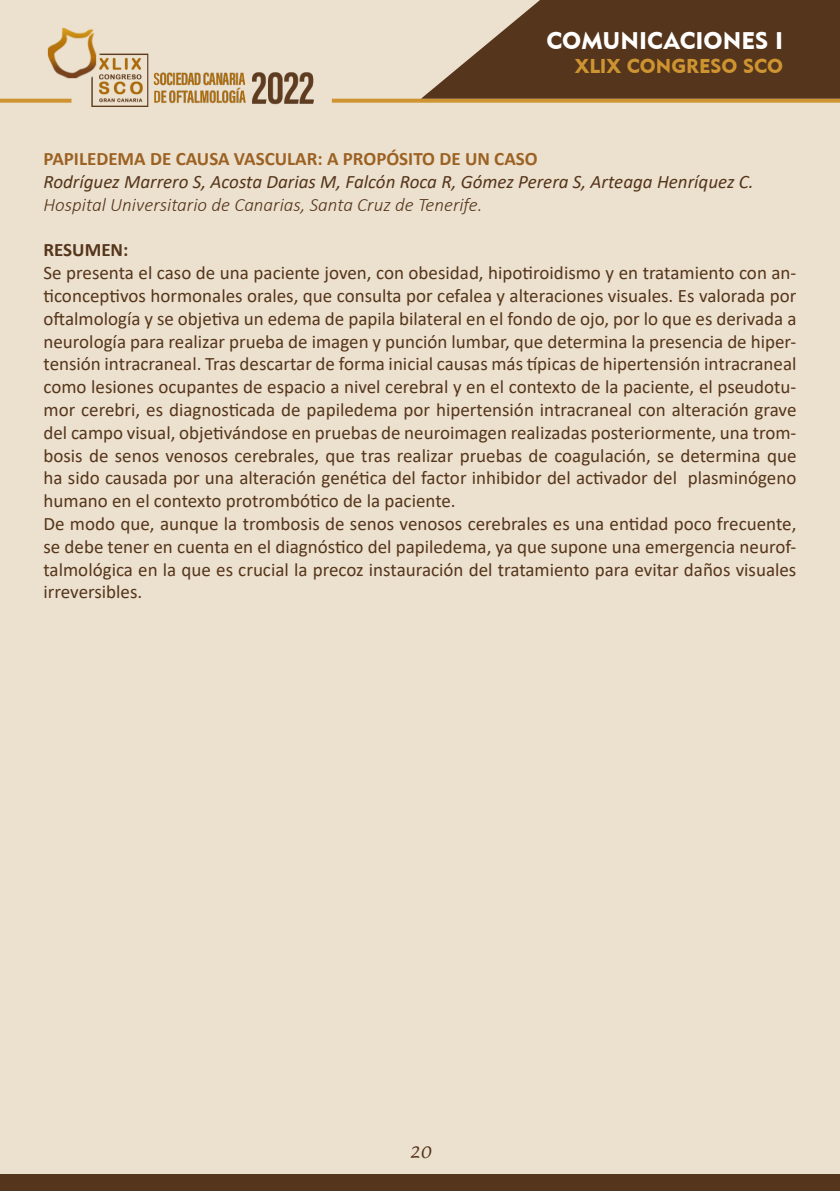
<style>
.page{position:relative;width:840px;height:1191px;background:#fff}
.page>*{position:absolute;margin:0;border:0;box-sizing:border-box;transform-origin:0 0}
.t1{font:24px "Geometric 415 BT Black A";color:#fff}
.t2{font:20px "Geometric 415 BT Black A";color:#ce9431}
.t3{font:19px/22.8px "Calibri";color:#55351b;text-align:justify}
.t4{font:italic 19px "Calibri";color:#55351b}
.t5{font:italic 300 19px "Calibri";color:#55351b}
.t6{font:700 19px "Calibri";color:#9c6224}
.t7{font:700 19px "Calibri";color:#55351b}
.t8{font:italic 16px "Lucida Handwriting";color:#55351b}
</style>
<div class="page">
<div style="left:0;top:0;width:839px;height:1191px;background:#ece1ce"></div>
<svg style="left:331px;top:99px;width:508px;height:4px;background:#d09a3d"></svg>
<svg style="left:421px;top:0;width:418px;height:99px;background:#6b4e34"></svg>
<img style="left:36px;top:27px;width:278px;height:80px">
<svg style="left:0;top:99px;width:71px;height:4px"></svg>
<div style="left:0;top:1174px;width:839px;height:17px;background:#55351b"></div>
<p class="t1" style="left:546px;top:26px;width:238px">COMUNICACIONES I</p>
<p class="t2" style="left:574px;top:54px;width:210px">XLIX CONGRESO SCO</p>
<p class="t6" style="left:43px;top:145px;width:495px">PAPILEDEMA DE CAUSA VASCULAR: A PROPÓSITO DE UN CASO</p>
<p class="t4" style="left:43px;top:168px;width:711px">Rodríguez Marrero S, Acosta Darias M, Falcón Roca R, Gómez Perera S, Arteaga Henríquez C.</p>
<p class="t5" style="left:43px;top:193px;width:440px">Hospital Universitario de Canarias, Santa Cruz de Tenerife.</p>
<p class="t7" style="left:43px;top:236px;width:86px">RESUMEN:</p>
<p class="t3" style="left:43px;top:261px;width:754px">Se presenta el caso de una paciente joven, con obesidad, hipotiroidismo y en tratamiento con an&shy;ticonceptivos hormonales orales, que consulta por cefalea y alteraciones visuales. Es valorada por oftalmología y se objetiva un edema de papila bilateral en el fondo de ojo, por lo que es derivada a neurología para realizar prueba de imagen y punción lumbar, que determina la presencia de hiper&shy;tensión intracraneal. Tras descartar de forma inicial causas más típicas de hipertensión intracraneal como lesiones ocupantes de espacio a nivel cerebral y en el contexto de la paciente, el pseudotu&shy;mor cerebri, es diagnosticada de papiledema por hipertensión intracraneal con alteración grave del campo visual, objetivándose en pruebas de neuroimagen realizadas posteriormente, una trom&shy;bosis de senos venosos cerebrales, que tras realizar pruebas de coagulación, se determina que ha sido causada por una alteración genética del factor inhibidor del activador del plasminógeno humano en el contexto protrombótico de la paciente.</p>
<p class="t3" style="left:43px;top:512px;width:754px">De modo que, aunque la trombosis de senos venosos cerebrales es una entidad poco frecuente, se debe tener en cuenta en el diagnóstico del papiledema, ya que supone una emergencia neurof&shy;talmológica en la que es crucial la precoz instauración del tratamiento para evitar daños visuales irreversibles.</p>
<p class="t8" style="left:409px;top:1142px;width:23px">20</p>
</div>
